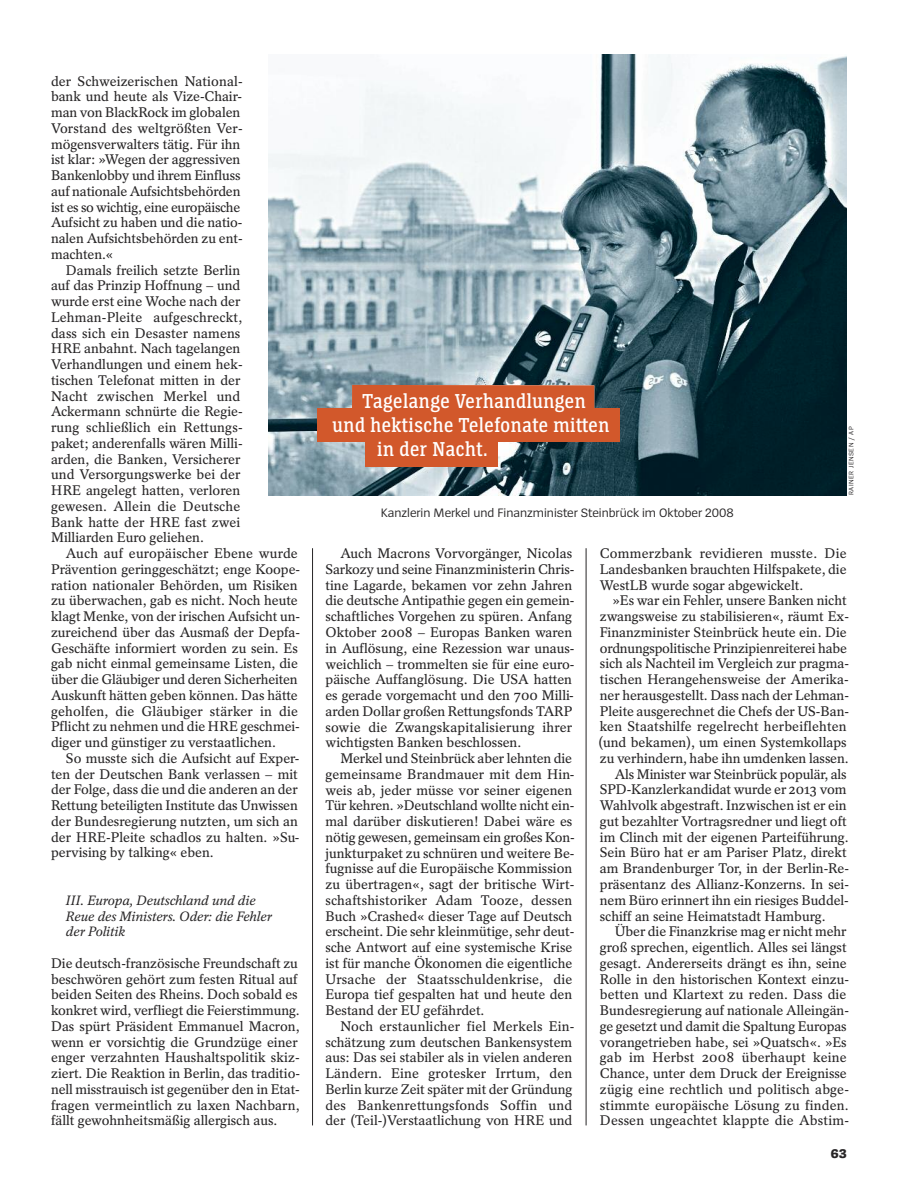
<style>
.page{position:relative;width:902px;height:1191px;background:#fff}
.page>*{position:absolute;margin:0;border:0;box-sizing:border-box;transform-origin:0 0}
.t1{font:600 21px "Spiegel Slab 4 Cd";letter-spacing:.03em;color:#fff}
.t2{font:13.8px/15.8px "Spiegel Serif Text";color:#272526}
.t3{font:italic 13.5px/15.8px "Spiegel Serif Text";color:#272526}
.t4{font:800 13.2px "Spiegel Sans 4";color:#272526}
.t5{font:12.75px "Spiegel Sans 4";color:#272526}
.t6{font:6.75px "Spiegel Sans 4";letter-spacing:.08em;color:#272526}
</style>
<div class="page">
<img style="left:268px;top:54px;width:578px;height:441px">
<hr style="left:585px;top:548px;width:1px;height:577px;background:#272526">
<div style="left:352px;top:385px;width:242px;height:24px;background:#d2582b"></div>
<div style="left:318px;top:409px;width:302px;height:33px;background:#d2582b"></div>
<div style="left:365px;top:433px;width:132px;height:33px;background:#d2582b"></div>
<hr style="left:312px;top:548px;width:1px;height:577px;background:#272526">
<p class="t2" style="left:51px;top:73px;width:193px">der Schweizerischen National&shy;bank und heute als Vize-Chair&shy;man von BlackRock im globalen<br>Vorstand des weltgrößten Ver&shy;mögensverwalters tätig. Für ihn ist klar: »Wegen der aggressiven<br>Bankenlobby und ihrem Einfluss auf nationale Aufsichtsbehörden ist es so wichtig, eine europäische<br>Aufsicht zu haben und die natio&shy;nalen Aufsichtsbehörden zu ent&shy;machten.«</p>
<p class="t2" style="left:51px;top:262px;width:193px;text-indent:15px">Damals freilich setzte Berlin auf das Prinzip Hoffnung – und wurde erst eine Woche nach der<br>Lehman-Pleite aufgeschreckt, dass sich ein Desaster namens<br>HRE anbahnt. Nach tagelangen<br>Verhandlungen und einem hek&shy;tischen Telefonat mitten in der<br>Nacht zwischen Merkel und<br>Ackermann schnürte die Regie&shy;rung schließlich ein Rettungs - paket; anderenfalls wären Milli&shy;arden, die Banken, Versicherer und Versorgungswerke bei der<br>HRE angelegt hatten, verloren gewesen. Allein die Deutsche<br>Bank hatte der HRE fast zwei<br>Milliarden Euro geliehen.</p>
<p class="t2" style="left:51px;top:545px;width:250px;text-indent:15px">Auch auf europäischer Ebene wurde Prävention geringgeschätzt; enge Koope&shy;ration nationaler Behörden, um Risiken zu überwachen, gab es nicht. Noch heute klagt Menke, von der irischen Aufsicht un&shy;zureichend über das Ausmaß der Depfa-Geschäfte informiert worden zu sein. Es gab nicht einmal gemeinsame Listen, die über die Gläubiger und deren Sicherheiten Auskunft hätten geben können. Das hätte geholfen, die Gläubiger stärker in die Pflicht zu nehmen und die HRE geschmei&shy;diger und günstiger zu verstaatlichen.</p>
<p class="t2" style="left:51px;top:750px;width:250px;text-indent:15px">So musste sich die Aufsicht auf Exper&shy;ten der Deutschen Bank verlassen – mit der Folge, dass die und die anderen an der Rettung beteiligten Institute das Unwissen der Bundesregierung nutzten, um sich an der HRE-Pleite schadlos zu halten. »Su&shy;pervising by talking« eben.</p>
<p class="t3" style="left:66px;top:892px;width:208px">III. Europa, Deutschland und die<br>Reue des Ministers. Oder: die Fehler der Politik</p>
<p class="t2" style="left:51px;top:955px;width:250px">Die deutsch-französische Freundschaft zu beschwören gehört zum festen Ritual auf beiden Seiten des Rheins. Doch sobald es konkret wird, verfliegt die Feierstimmung.<br>Das spürt Präsident Emmanuel Macron, wenn er vorsichtig die Grundzüge einer enger verzahnten Haushaltspolitik skiz&shy;ziert. Die Reaktion in Berlin, das traditio&shy;nell misstrauisch ist gegenüber den in Etat&shy;fragen vermeintlich zu laxen Nachbarn, fällt gewohnheitsmäßig allergisch aus.</p>
<h1 class="t1" style="left:362px;top:387px;width:225px">Tagelange Verhandlungen</h1>
<h1 class="t1" style="left:332px;top:411px;width:278px">und hektische Telefonate mitten</h1>
<h1 class="t1" style="left:377px;top:435px;width:112px">in der Nacht.</h1>
<p class="t6" style="left:846px;top:495px;width:70px;rotate:-90deg">RAINER JENSEN / AP</p>
<p class="t5" style="left:381px;top:504px;width:354px">Kanzlerin Merkel und Finanzminister Steinbrück im Oktober 2008</p>
<p class="t2" style="left:325px;top:545px;width:250px;text-indent:15px">Auch Macrons Vorvorgänger, Nicolas Sarkozy und seine Finanzministerin Chris&shy;tine Lagarde, bekamen vor zehn Jahren die deutsche Antipathie gegen ein gemein&shy;schaftliches Vorgehen zu spüren. Anfang Oktober 2008 – Europas Banken waren in Auflösung, eine Rezession war unaus&shy;weichlich – trommelten sie für eine euro&shy;päische Auffanglösung. Die USA hatten es gerade vorgemacht und den 700 Milli&shy;arden Dollar großen Rettungsfonds TARP sowie die Zwangskapitalisierung ihrer wichtigsten Banken beschlossen.</p>
<p class="t2" style="left:325px;top:750px;width:251px;text-indent:15px">Merkel und Steinbrück aber lehnten die gemeinsame Brandmauer mit dem Hin&shy;weis ab, jeder müsse vor seiner eigenen Tür kehren. »Deutschland wollte nicht ein&shy;mal darüber diskutieren! Dabei wäre es nötig gewesen, gemeinsam ein großes Kon&shy;junkturpaket zu schnüren und weitere Be&shy;fugnisse auf die Europäische Kommission zu übertragen«, sagt der britische Wirt&shy;schaftshistoriker Adam Tooze, dessen Buch »Crashed« dieser Tage auf Deutsch erscheint. Die sehr kleinmütige, sehr deut&shy;sche Antwort auf eine systemische Krise ist für manche Ökonomen die eigentliche Ursache der Staatsschuldenkrise, die Europa tief gespalten hat und heute den Bestand der EU gefährdet.</p>
<p class="t2" style="left:325px;top:1018px;width:250px;text-indent:15px">Noch erstaunlicher fiel Merkels Ein&shy;schätzung zum deutschen Bankensystem aus: Das sei stabiler als in vielen anderen Ländern. Eine grotesker Irrtum, den Berlin kurze Zeit später mit der Gründung des Bankenrettungsfonds Soffin und der (Teil-)Verstaatlichung von HRE und</p>
<p class="t2" style="left:600px;top:545px;width:248px;text-align:justify">Commerzbank revidieren musste. Die Landesbanken brauchten Hilfspakete, die WestLB wurde sogar abgewickelt.</p>
<p class="t2" style="left:612px;top:593px;width:235px">»Es war ein Fehler, unsere Banken nicht</p>
<p class="t2" style="left:600px;top:608px;width:250px">zwangsweise zu stabilisieren«, räumt Ex-</p>
<p class="t2" style="left:600px;top:624px;width:248px">Finanzminister Steinbrück heute ein. Die</p>
<p class="t2" style="left:600px;top:640px;width:248px">ordnungspolitische Prinzipienreiterei habe</p>
<p class="t2" style="left:600px;top:656px;width:250px">sich als Nachteil im Vergleich zur pragma-</p>
<p class="t2" style="left:600px;top:671px;width:250px">tischen Herangehensweise der Amerika-</p>
<p class="t2" style="left:600px;top:687px;width:250px">ner herausgestellt. Dass nach der Lehman-</p>
<p class="t2" style="left:600px;top:703px;width:251px">Pleite ausgerechnet die Chefs der US-Ban-</p>
<p class="t2" style="left:600px;top:719px;width:248px">ken Staatshilfe regelrecht herbeiflehten</p>
<p class="t2" style="left:598px;top:734px;width:250px">(und bekamen), um einen Systemkollaps</p>
<p class="t2" style="left:600px;top:750px;width:250px">zu verhindern, habe ihn umdenken lassen.</p>
<p class="t2" style="left:614px;top:766px;width:233px">Als Minister war Steinbrück populär, als</p>
<p class="t2" style="left:600px;top:782px;width:248px">SPD-Kanzlerkandidat wurde er 2013 vom</p>
<p class="t2" style="left:600px;top:797px;width:248px">Wahlvolk abgestraft. Inzwischen ist er ein</p>
<p class="t2" style="left:600px;top:813px;width:248px">gut bezahlter Vortragsredner und liegt oft</p>
<p class="t2" style="left:600px;top:829px;width:250px">im Clinch mit der eigenen Parteiführung.</p>
<p class="t2" style="left:600px;top:845px;width:248px">Sein Büro hat er am Pariser Platz, direkt</p>
<p class="t2" style="left:600px;top:860px;width:250px">am Brandenburger Tor, in der Berlin-Re-</p>
<p class="t2" style="left:600px;top:876px;width:250px">präsentanz des Allianz-Konzerns. In sei-</p>
<p class="t2" style="left:600px;top:892px;width:250px">nem Büro erinnert ihn ein riesiges Buddel-</p>
<p class="t2" style="left:600px;top:908px;width:227px">schiff an seine Heimatstadt Hamburg.</p>
<p class="t2" style="left:614px;top:923px;width:233px">Über die Finanzkrise mag er nicht mehr</p>
<p class="t2" style="left:600px;top:939px;width:248px">groß sprechen, eigentlich. Alles sei längst</p>
<p class="t2" style="left:600px;top:955px;width:248px">gesagt. Andererseits drängt es ihn, seine</p>
<p class="t2" style="left:600px;top:971px;width:250px">Rolle in den historischen Kontext einzu-</p>
<p class="t2" style="left:600px;top:986px;width:248px">betten und Klartext zu reden. Dass die</p>
<p class="t2" style="left:600px;top:1002px;width:250px">Bundesregierung auf nationale Alleingän-</p>
<p class="t2" style="left:600px;top:1018px;width:248px">ge gesetzt und damit die Spaltung Europas</p>
<p class="t2" style="left:600px;top:1034px;width:248px">vorangetrieben habe, sei »Quatsch«. »Es</p>
<p class="t2" style="left:600px;top:1049px;width:248px">gab im Herbst 2008 überhaupt keine</p>
<p class="t2" style="left:600px;top:1065px;width:248px">Chance, unter dem Druck der Ereignisse</p>
<p class="t2" style="left:600px;top:1081px;width:250px">zügig eine rechtlich und politisch abge-</p>
<p class="t2" style="left:600px;top:1097px;width:250px">stimmte europäische Lösung zu finden.</p>
<p class="t2" style="left:600px;top:1112px;width:250px">Dessen ungeachtet klappte die Abstim-</p>
<p class="t4" style="left:830px;top:1145px;width:17px">63</p>
</div>
